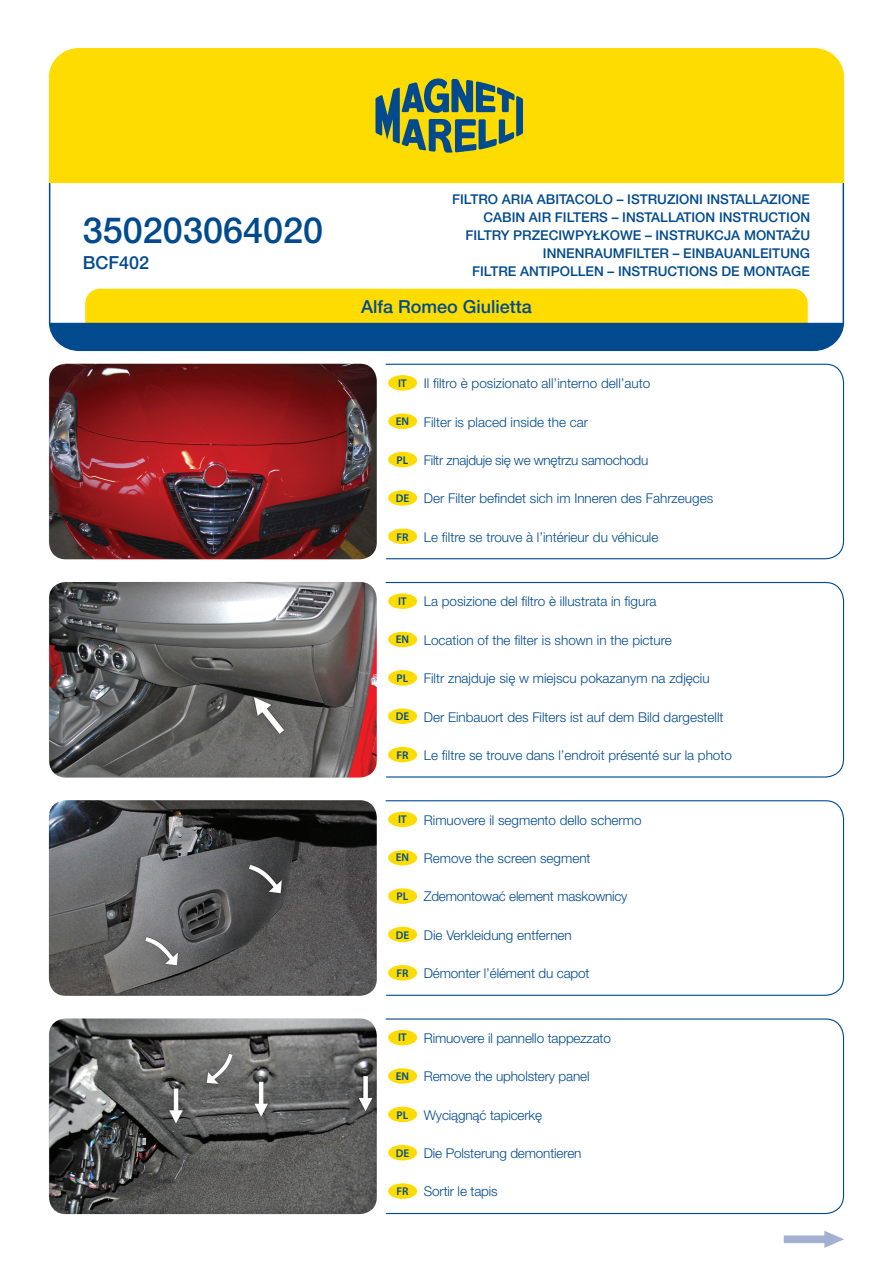
<style>
.page{position:relative;width:893px;height:1263px;background:#fff}
.page>*{position:absolute;margin:0;border:0;box-sizing:border-box;transform-origin:0 0}
.t1{font:500 36px "Helvetica Neue LT Pro";color:#004a8d}
.t2{font:500 18px "Helvetica Neue LT Pro";color:#004a8d}
.t3{font:300 13.5px "Helvetica Neue Pl";color:#004a8d}
.t4{font:500 13.5px/18px "Helvetica Neue LT Pro";color:#004a8d}
.t5{font:300 13.5px "Helvetica Neue Pl";letter-spacing:-.02em;color:#004a8d}
.t6{font:600 11.25px "Myriad Pro";color:#004a8d}
.s1{font-family:"Myriad Pro";font-weight:600;font-size:11.25px}
</style>
<div class="page">
<svg style="left:385px;top:363px;width:460px;height:197px"></svg>
<svg style="left:385px;top:581px;width:460px;height:197px"></svg>
<svg style="left:385px;top:800px;width:460px;height:196px"></svg>
<svg style="left:385px;top:1018px;width:460px;height:196px"></svg>
<svg style="left:784px;top:1231px;width:60px;height:17px"></svg>
<svg style="left:49px;top:289px;width:795px;height:62px;background:#8c9c4e"></svg>
<hr style="left:49px;top:183px;width:1px;height:140px;background:#004a8d">
<hr style="left:843px;top:183px;width:1px;height:140px;background:#004a8d">
<div style="left:49px;top:48px;width:795px;height:135px;background:#ffdc01"></div>
<svg style="left:375px;top:78px;width:148px;height:75px;background:#879742"></svg>
<img style="left:49px;top:364px;width:328px;height:195px">
<img style="left:49px;top:582px;width:328px;height:195px">
<img style="left:49px;top:800px;width:328px;height:196px">
<img style="left:49px;top:1018px;width:328px;height:196px">
<div style="left:388px;top:375px;width:29px;height:16px;background:#ffdc01;border-radius:50%"></div>
<div style="left:388px;top:413px;width:29px;height:16px;background:#ffdc01;border-radius:50%"></div>
<div style="left:388px;top:452px;width:29px;height:15px;background:#ffdc01;border-radius:50%"></div>
<div style="left:388px;top:490px;width:29px;height:16px;background:#ffdc01;border-radius:50%"></div>
<div style="left:388px;top:528px;width:29px;height:16px;background:#ffdc01;border-radius:50%"></div>
<div style="left:388px;top:593px;width:29px;height:16px;background:#ffdc01;border-radius:50%"></div>
<div style="left:388px;top:632px;width:29px;height:15px;background:#ffdc01;border-radius:50%"></div>
<div style="left:388px;top:670px;width:29px;height:16px;background:#ffdc01;border-radius:50%"></div>
<div style="left:388px;top:708px;width:29px;height:16px;background:#ffdc01;border-radius:50%"></div>
<div style="left:388px;top:747px;width:29px;height:15px;background:#ffdc01;border-radius:50%"></div>
<div style="left:388px;top:812px;width:29px;height:15px;background:#ffdc01;border-radius:50%"></div>
<div style="left:388px;top:850px;width:29px;height:15px;background:#ffdc01;border-radius:50%"></div>
<div style="left:388px;top:888px;width:29px;height:16px;background:#ffdc01;border-radius:50%"></div>
<div style="left:388px;top:927px;width:29px;height:15px;background:#ffdc01;border-radius:50%"></div>
<div style="left:388px;top:965px;width:29px;height:15px;background:#ffdc01;border-radius:50%"></div>
<div style="left:388px;top:1030px;width:29px;height:15px;background:#ffdc01;border-radius:50%"></div>
<div style="left:388px;top:1068px;width:29px;height:16px;background:#ffdc01;border-radius:50%"></div>
<div style="left:388px;top:1106px;width:29px;height:16px;background:#ffdc01;border-radius:50%"></div>
<div style="left:388px;top:1145px;width:29px;height:15px;background:#ffdc01;border-radius:50%"></div>
<div style="left:388px;top:1183px;width:29px;height:16px;background:#ffdc01;border-radius:50%"></div>
<h1 class="t1" style="left:83px;top:209px;width:242px">350203064020</h1>
<h2 class="t2" style="left:83px;top:252px;width:68px">BC F402</h2>
<p class="t4" style="left:483px;top:190px;width:328px;text-indent:-31px">FILTRO ARIA ABITACOLO – ISTRUZIONI INSTALLAZIONE<br>CABIN</p>
<p class="t4" style="left:529px;top:208px;width:9px">AIR</p>
<p class="t4" style="left:555px;top:208px;width:17px">FILTERS</p>
<p class="t4" style="left:612px;top:208px;width:200px">– INSTALLATION INSTRUCTION</p>
<p class="t4" style="left:465px;top:226px;width:16px">FILTR</p>
<p class="t4" style="left:501px;top:226px;width:31px">Y PRZECI</p>
<p class="t4" style="left:562px;top:226px;width:249px">WPYŁKOWE – INSTRUKCJA MONTAŻU</p>
<p class="t4" style="left:543px;top:244px;width:9px">INNE</p>
<p class="t4" style="left:575px;top:244px;width:21px">NRAUM</p>
<p class="t4" style="left:625px;top:244px;width:16px">FILTER</p>
<p class="t4" style="left:673px;top:244px;width:139px">– EINBAUANLEITUNG</p>
<p class="t4" style="left:472px;top:262px;width:16px">FILTRE</p>
<p class="t4" style="left:520px;top:262px;width:9px">ANTI</p>
<p class="t4" style="left:551px;top:262px;width:19px">POLLEN</p>
<p class="t4" style="left:607px;top:262px;width:203px">– INSTRUCTIONS DE MONTAGE</p>
<h2 class="t2" style="left:361px;top:296px;width:172px">ALFA ROMEO GIULIETTA</h2>
<p class="t6" style="left:398px;top:376px;width:10px">IT</p>
<p class="t3" style="left:424px;top:375px;width:228px">Il filtro è posizionato all’interno dell’auto</p>
<p class="t3" style="left:396px;top:413px;width:194px"><span class="s1">EN</span> Filter is placed inside the car</p>
<p class="t5" style="left:396px;top:452px;width:253px"><span class="s1">PL</span> Filtr znajduje się we wnętrzu samochodu</p>
<p class="t3" style="left:396px;top:490px;width:319px"><span class="s1">DE</span> Der Filter befindet sich im Inneren des Fahrzeuges</p>
<p class="t3" style="left:396px;top:529px;width:264px"><span class="s1">FR</span> Le filtre se trouve à l’intérieur du véhicule</p>
<p class="t6" style="left:398px;top:594px;width:10px">IT</p>
<p class="t3" style="left:424px;top:593px;width:234px">La posizione del filtro è illustrata in figura</p>
<p class="t3" style="left:396px;top:632px;width:278px"><span class="s1">EN</span> Location of the filter is shown in the picture</p>
<p class="t3" style="left:396px;top:670px;width:315px"><span class="s1">PL</span> Filtr znajduje się w miejscu pokazanym na zdjęciu</p>
<p class="t3" style="left:396px;top:708px;width:329px"><span class="s1">DE</span> Der Einbauort des Filters ist auf dem Bild dargestellt</p>
<p class="t3" style="left:396px;top:747px;width:337px"><span class="s1">FR</span> Le filtre se trouve dans l’endroit présenté sur la photo</p>
<p class="t6" style="left:398px;top:812px;width:10px">IT</p>
<p class="t3" style="left:424px;top:812px;width:219px">Rimuovere il segmento dello schermo</p>
<p class="t3" style="left:396px;top:850px;width:196px"><span class="s1">EN</span> Remove the screen segment</p>
<p class="t3" style="left:396px;top:888px;width:232px"><span class="s1">PL</span> Zdemontować element maskownicy</p>
<p class="t3" style="left:396px;top:927px;width:178px"><span class="s1">DE</span> Die Verkleidung entfernen</p>
<p class="t3" style="left:396px;top:965px;width:195px"><span class="s1">FR</span> Démonter l’élément du capot</p>
<p class="t6" style="left:398px;top:1030px;width:10px">IT</p>
<p class="t3" style="left:424px;top:1030px;width:189px">Rimuovere il pannello tappezzato</p>
<p class="t3" style="left:396px;top:1068px;width:195px"><span class="s1">EN</span> Remove the upholstery panel</p>
<p class="t3" style="left:396px;top:1106px;width:147px"><span class="s1">PL</span> Wyciągnąć tapicerkę</p>
<p class="t3" style="left:396px;top:1145px;width:187px"><span class="s1">DE</span> Die Polsterung demontieren</p>
<p class="t3" style="left:396px;top:1183px;width:103px"><span class="s1">FR</span> Sortir le tapis</p>
</div>
